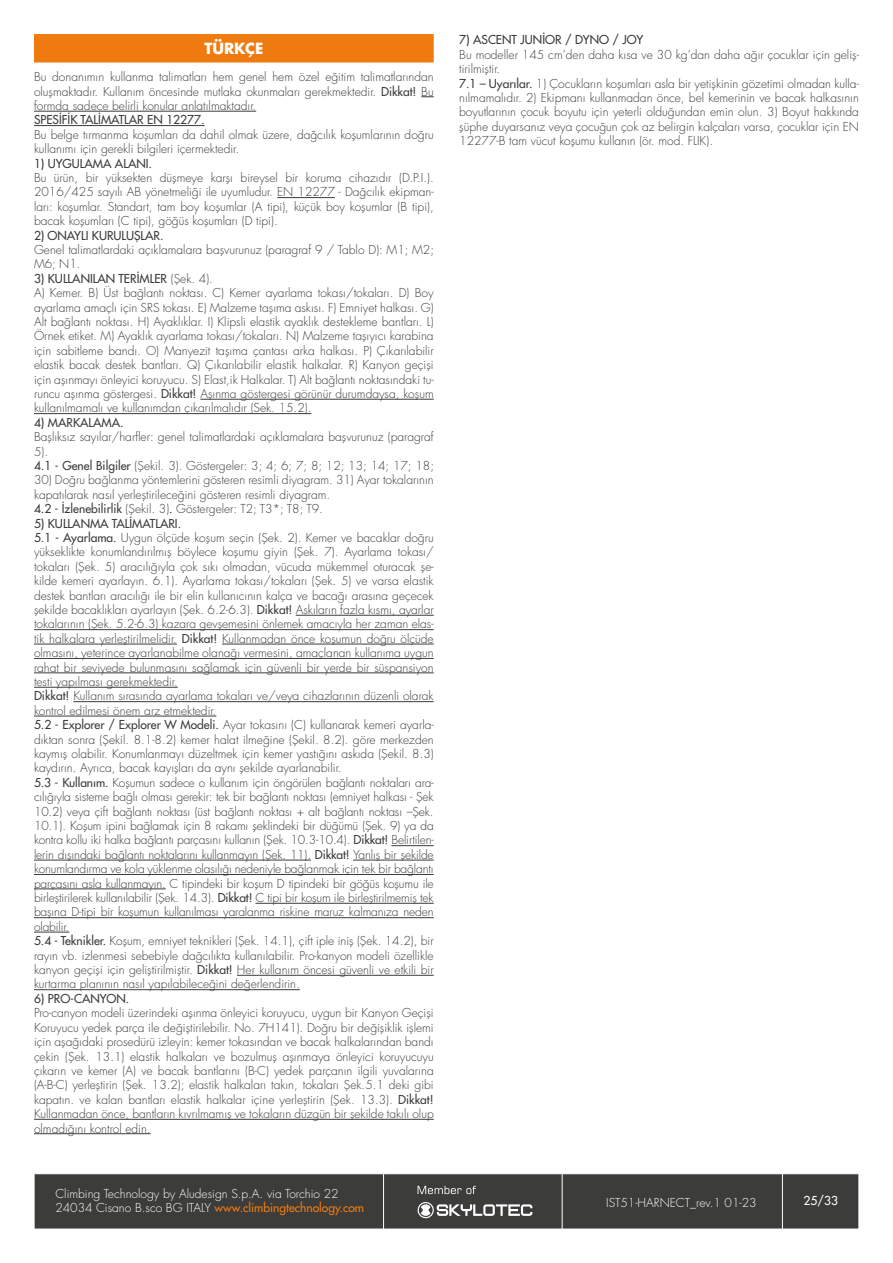
<style>
.page{position:relative;width:893px;height:1263px;background:#fff}
.page>*{position:absolute;margin:0;border:0;box-sizing:border-box;transform-origin:0 0}
.t1{font:700 15px "Futura LTW1 G";color:#fff}
.t2{font:300 12px/14.4px "Futura LTW1 G";color:#3c3c3b}
.t3{font:300 12px/14.4px "Futura LTW1 G";color:#fff}
.t4{font:500 12px "Futura LTW1 G";color:#3c3c3b}
.t5{font:500 12px "Futura LTW1 G";color:#fff}
.s1{font-weight:500}
.s2{font-weight:500;color:#ef7b10}
</style>
<div class="page">
<div style="left:35px;top:1174px;width:824px;height:55px;background:#3c3c3b"></div>
<hr style="left:383px;top:1174px;width:1px;height:55px;background:#fff">
<hr style="left:562px;top:1174px;width:1px;height:55px;background:#fff">
<hr style="left:782px;top:1174px;width:1px;height:55px;background:#fff">
<svg style="left:418px;top:1186px;width:58px;height:8px"></svg>
<svg style="left:417px;top:1201px;width:115px;height:18px"></svg>
<div style="left:34px;top:34px;width:400px;height:29px;background:#ef7b10"></div>
<svg style="left:421px;top:97px;width:13px;height:1px"></svg>
<hr style="left:34px;top:111px;width:222px;height:1px;background:#3c3c3b">
<hr style="left:34px;top:125px;width:170px;height:1px;background:#3c3c3b">
<hr style="left:277px;top:197px;width:58px;height:1px;background:#3c3c3b">
<hr style="left:200px;top:399px;width:234px;height:1px;background:#3c3c3b">
<hr style="left:34px;top:413px;width:277px;height:1px;background:#3c3c3b">
<hr style="left:296px;top:615px;width:138px;height:1px;background:#3c3c3b">
<hr style="left:34px;top:629px;width:400px;height:1px;background:#3c3c3b">
<hr style="left:34px;top:644px;width:143px;height:1px;background:#3c3c3b">
<hr style="left:222px;top:644px;width:212px;height:1px;background:#3c3c3b">
<hr style="left:34px;top:658px;width:400px;height:1px;background:#3c3c3b">
<hr style="left:34px;top:673px;width:400px;height:1px;background:#3c3c3b">
<hr style="left:34px;top:687px;width:144px;height:1px;background:#3c3c3b">
<hr style="left:73px;top:701px;width:361px;height:1px;background:#3c3c3b">
<hr style="left:34px;top:716px;width:182px;height:1px;background:#3c3c3b">
<hr style="left:391px;top:845px;width:43px;height:1px;background:#3c3c3b">
<hr style="left:34px;top:860px;width:277px;height:1px;background:#3c3c3b">
<hr style="left:353px;top:860px;width:81px;height:1px;background:#3c3c3b">
<hr style="left:34px;top:874px;width:400px;height:1px;background:#3c3c3b">
<hr style="left:34px;top:889px;width:132px;height:1px;background:#3c3c3b">
<hr style="left:255px;top:903px;width:179px;height:1px;background:#3c3c3b">
<hr style="left:34px;top:917px;width:400px;height:1px;background:#3c3c3b">
<hr style="left:34px;top:932px;width:35px;height:1px;background:#3c3c3b">
<hr style="left:237px;top:975px;width:197px;height:1px;background:#3c3c3b">
<hr style="left:34px;top:989px;width:266px;height:1px;background:#3c3c3b">
<hr style="left:34px;top:1119px;width:400px;height:1px;background:#3c3c3b">
<hr style="left:34px;top:1133px;width:117px;height:1px;background:#3c3c3b">
<p class="t1" style="left:204px;top:35px;width:61px">TÜRKÇE</p>
<p class="t2" style="left:34px;top:69px;width:401px;text-align:justify">Bu donanımın kullanma talimatları hem genel hem özel eğitim talimatlarından oluşmaktadır. Kullanım öncesinde mutlaka okunmaları gerekmektedir. <span class="s1">Dikkat!</span> Bu formda sadece belirli konular anlatılmaktadır.</p>
<p class="t4" style="left:34px;top:110px;width:172px">SPESİFİK TALİMATLAR EN 12277.</p>
<p class="t2" style="left:34px;top:126px;width:401px">Bu belge tırmanma koşumları da dahil olmak üzere, dağcılık koşumlarının doğru kullanımı için gerekli bilgileri içermektedir.</p>
<p class="t4" style="left:34px;top:153px;width:120px">1) UYGULAMA ALANI.</p>
<p class="t2" style="left:34px;top:170px;width:401px;text-align:justify">Bu ürün, bir yüksekten düşmeye karşı bireysel bir koruma cihazıdır (D.P.I.).<br>2016/425 sayılı AB yönetmeliği ile uyumludur. EN 12277 - Dağcılık ekipman&shy;ları: koşumlar. Standart, tam boy koşumlar (A tipi), küçük boy koşumlar (B tipi), bacak koşumları (C tipi), göğüs koşumları (D tipi).</p>
<p class="t4" style="left:34px;top:225px;width:131px">2) ONAYLI KURULUŞLAR.</p>
<p class="t2" style="left:34px;top:242px;width:402px">Genel talimatlardaki açıklamalara başvurunuz (paragraf 9 / Tablo D): M1; M2;<br>M6; N1.</p>
<p class="t2" style="left:34px;top:270px;width:401px"><span class="s1">3) KULLANILAN TERİMLER</span> (Şek. 4).<br>A) Kemer. B) Üst bağlantı noktası. C) Kemer ayarlama tokası/tokaları. D) Boy ayarlama amaçlı için SRS tokası. E) Malzeme taşıma askısı. F) Emniyet halkası. G)<br>Alt bağlantı noktası. H) Ayaklıklar. I) Klipsli elastik ayaklık destekleme bantları. L)<br>Örnek etiket. M) Ayaklık ayarlama tokası/tokaları. N) Malzeme taşıyıcı karabina için sabitleme bandı. O) Manyezit taşıma çantası arka halkası. P) Çıkarılabilir elastik bacak destek bantları. Q) Çıkarılabilir elastik halkalar. R) Kanyon geçişi için aşınmayı önleyici koruyucu. S) Elast,ik Halkalar. T) Alt bağlantı noktasındaki tu&shy;runcu aşınma göstergesi. <span class="s1">Dikkat!</span> Aşınma göstergesi görünür durumdaysa, koşum kullanılmamalı ve kullanımdan çıkarılmalıdır (Sek. 15.2).</p>
<p class="t4" style="left:34px;top:412px;width:91px">4) MARKALAMA.</p>
<p class="t2" style="left:34px;top:429px;width:402px">Başlıksız sayılar/harfler: genel talimatlardaki açıklamalara başvurunuz (paragraf<br>5).<br><span class="s1">4.1 - Genel Bilgiler</span> (Şekil. 3). Göstergeler: 3; 4; 6; 7; 8; 12; 13; 14; 17; 18;</p>
<p class="t2" style="left:34px;top:472px;width:401px">30) Doğru bağlanma yöntemlerini gösteren resimli diyagram. 31) Ayar tokalarının kapatılarak nasıl yerleştirileceğini gösteren resimli diyagram.<br><span class="s1">4.2 - İzlenebilirlik</span> (Şekil. 3)<span class="s1">.</span> Göstergeler: T2; T3*; T8; T9.</p>
<p class="t2" style="left:34px;top:515px;width:401px"><span class="s1">5) KULLANMA TALİMATLARI.<br>5.1 - Ayarlama.</span> Uygun ölçüde koşum seçin (Şek. 2). Kemer ve bacaklar doğru yükseklikte konumlandırılmış böylece koşumu giyin (Şek. 7). Ayarlama tokası/ tokaları (Şek. 5) aracılığıyla çok sıkı olmadan, vücuda mükemmel oturacak şe&shy;kilde kemeri ayarlayın. 6.1). Ayarlama tokası/tokaları (Şek. 5) ve varsa elastik destek bantları aracılığı ile bir elin kullanıcının kalça ve bacağı arasına geçecek şekilde bacaklıkları ayarlayın (Şek. 6.2-6.3). <span class="s1">Dikkat!</span> Askıların fazla kısmı, ayarlar tokalarının (Şek. 5.2-6.3) kazara gevşemesini önlemek amacıyla her zaman elas&shy;tik halkalara yerleştirilmelidir. <span class="s1">Dikkat!</span> Kullanmadan önce koşumun doğru ölçüde olmasını, yeterince ayarlanabilme olanağı vermesini, amaçlanan kullanıma uygun rahat bir seviyede bulunmasını sağlamak için güvenli bir yerde bir süspansiyon testi yapılması gerekmektedir.<br><span class="s1">Dikkat!</span> Kullanım sırasında ayarlama tokaları ve/veya cihazlarının düzenli olarak kontrol edilmesi önem arz etmektedir.<br><span class="s1">5.2 - Explorer / Explorer W Modeli.</span> Ayar tokasını (C) kullanarak kemeri ayarla&shy;dıktan sonra (Şekil. 8.1-8.2) kemer halat ilmeğine (Şekil. 8.2). göre merkezden kaymış olabilir. Konumlanmayı düzeltmek için kemer yastığını askıda (Şekil. 8.3) kaydırın. Ayrıca, bacak kayışları da aynı şekilde ayarlanabilir.<br><span class="s1">5.3 - Kullanım.</span> Koşumun sadece o kullanım için öngörülen bağlantı noktaları ara&shy;cılığıyla sisteme bağlı olması gerekir: tek bir bağlantı noktası (emniyet halkası - Şek 10.2) veya çift bağlantı noktası (üst bağlantı noktası + alt bağlantı noktası –Şek.<br>10.1). Koşum ipini bağlamak için 8 rakamı şeklindeki bir düğümü (Şek. 9) ya da kontra kollu iki halka bağlantı parçasını kullanın (Şek. 10.3-10.4). <span class="s1">Dikkat!</span> Belirtilen&shy;lerin dışındaki bağlantı noktalarını kullanmayın (Şek. 11). <span class="s1">Dikkat!</span> Yanlış bir şekilde konumlandırma ve kola yüklenme olasılığı nedeniyle bağlanmak için tek bir bağlantı parçasını asla kullanmayın. C tipindeki bir koşum D tipindeki bir göğüs koşumu ile birleştirilerek kullanılabilir (Şek. 14.3). <span class="s1">Dikkat!</span> C tipi bir koşum ile birleştirilmemiş tek başına D-tipi bir koşumun kullanılması yaralanma riskine maruz kalmanıza neden olabilir.<br><span class="s1">5.4 - Teknikler.</span> Koşum, emniyet teknikleri (Şek. 14.1), çift iple iniş (Şek. 14.2), bir rayın vb. izlenmesi sebebiyle dağcılıkta kullanılabilir. Pro-kanyon modeli özellikle kanyon geçişi için geliştirilmiştir. <span class="s1">Dikkat!</span> Her kullanım öncesi güvenli ve etkili bir kurtarma planının nasıl yapılabileceğini değerlendirin.</p>
<p class="t4" style="left:34px;top:988px;width:97px">6) PRO-CANYON.</p>
<p class="t2" style="left:34px;top:1005px;width:401px;text-align:justify">Pro-canyon modeli üzerindeki aşınma önleyici koruyucu, uygun bir Kanyon Geçişi Koruyucu yedek parça ile değiştirilebilir. No. 7H141). Doğru bir değişiklik işlemi için aşağıdaki prosedürü izleyin: kemer tokasından ve bacak halkalarından bandı çekin (Şek. 13.1) elastik halkaları ve bozulmuş aşınmaya önleyici koruyucuyu çıkarın ve kemer (A) ve bacak bantlarını (B-C) yedek parçanın ilgili yuvalarına (A-B-C) yerleştirin (Şek. 13.2); elastik halkaları takın, tokaları Şek.5.1 deki gibi kapatın. ve kalan bantları elastik halkalar içine yerleştirin (Şek. 13.3). <span class="s1">Dikkat!<br></span>Kullanmadan önce, bantların kıvrılmamış ve tokaların düzgün bir şekilde takılı olup olmadığını kontrol edin.</p>
<p class="t4" style="left:459px;top:30px;width:186px">7) ASCENT JUNIOR / DYNO / JOY</p>
<p class="t2" style="left:459px;top:46px;width:401px">Bu modeller 145 cm’den daha kısa ve 30 kg’dan daha ağır çocuklar için geliş&shy;tirilmiştir.<br><span class="s1">7.1 – Uyarılar.</span> 1) Çocukların koşumları asla bir yetişkinin gözetimi olmadan kulla&shy;nılmamalıdır. 2) Ekipmanı kullanmadan önce, bel kemerinin ve bacak halkasının boyutlarının çocuk boyutu için yeterli olduğundan emin olun. 3) Boyut hakkında şüphe duyarsanız veya çocuğun çok az belirgin kalçaları varsa, çocuklar için EN 12277-B tam vücut koşumu kullanın (ör. mod. FLIK).</p>
<p class="t3" style="left:55px;top:1185px;width:310px">Climbing Technology by Aludesign S.p.A. via Torchio 22<br>24034 Cisano B.sco BG ITALY <span class="s2">www.climbingtechnology.com</span></p>
<p class="t3" style="left:606px;top:1194px;width:152px">IST51-HARNECT_rev.1 01-23</p>
<p class="t5" style="left:804px;top:1191px;width:36px">25/33</p>
</div>
